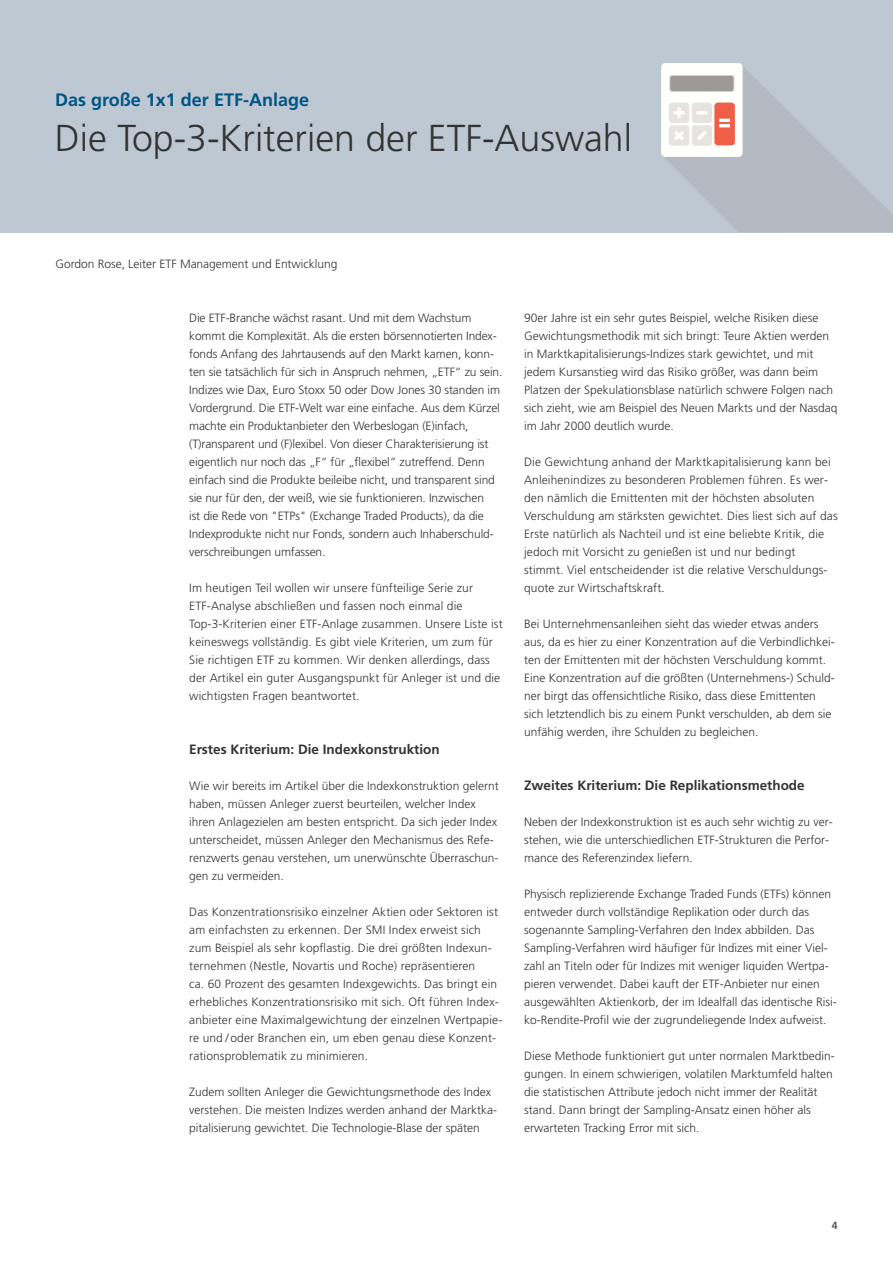
<style>
.page{position:relative;width:893px;height:1263px;background:#fff}
.page>*{position:absolute;margin:0;border:0;box-sizing:border-box;transform-origin:0 0}
.t1{font:300 37.5px "Deka Frutiger OTPS";color:#333}
.t2{font:700 18px "Deka Frutiger OTPS";color:#058}
.t3{font:700 13.5px "Deka Frutiger OTPS";color:#333}
.t4{font:300 12px/18px "Deka Frutiger OTPS";color:#333}
.t5{font:700 10.5px "Deka Frutiger OTPS";color:#575756}
</style>
<div class="page">
<div style="left:0;top:0;width:893px;height:232px;background:#bec8d2"></div>
<div style="left:661px;top:63px;width:82px;height:94px;background:#fffffc;border-radius:4px"></div>
<svg style="left:662px;top:66px;width:231px;height:166px"></svg>
<h2 class="t2" style="left:55px;top:89px;width:255px">Das große 1x1 der ETF-Anlage</h2>
<h1 class="t1" style="left:55px;top:115px;width:579px">Die Top-3-Kriterien der ETF-Auswahl</h1>
<p class="t4" style="left:55px;top:255px;width:283px">Gordon Rose, Leiter ETF Management und Entwicklung</p>
<p class="t4" style="left:189px;top:309px;width:315px">Die ETF-Branche wächst rasant. Und mit dem Wachstum kommt die Komplexität. Als die ersten börsennotierten Index&shy;fonds Anfang des Jahrtausends auf den Markt kamen, konn&shy;ten sie tatsächlich für sich in Anspruch nehmen, „ETF“ zu sein.<br>Indizes wie Dax, Euro Stoxx 50 oder Dow Jones 30 standen im Vordergrund. Die ETF-Welt war eine einfache. Aus dem Kürzel machte ein Produktanbieter den Werbeslogan (E)infach, (T)ransparent und (F)lexibel. Von dieser Charakterisierung ist eigentlich nur noch das „F“ für „flexibel“ zutreffend. Denn einfach sind die Produkte beileibe nicht, und transparent sind sie nur für den, der weiß, wie sie funktionieren. Inzwischen<br>ist die Rede von "ETPs" (Exchange Traded Products), da die Indexprodukte nicht nur Fonds, sondern auch Inhaberschuld&shy;verschreibungen umfassen.</p>
<p class="t4" style="left:189px;top:579px;width:315px">Im heutigen Teil wollen wir unsere fünfteilige Serie zur ETF-Analyse abschließen und fassen noch einmal die Top-3-Kriterien einer ETF-Anlage zusammen. Unsere Liste ist keineswegs vollständig. Es gibt viele Kriterien, um zum für Sie richtigen ETF zu kommen. Wir denken allerdings, dass der Artikel ein guter Ausgangspunkt für Anleger ist und die wichtigsten Fragen beantwortet.</p>
<p class="t3" style="left:189px;top:741px;width:252px">Erstes Kriterium: Die Indexkonstruktion</p>
<p class="t4" style="left:189px;top:777px;width:311px">Wie wir bereits im Artikel über die Indexkonstruktion gelernt haben, müssen Anleger zuerst beurteilen, welcher Index ihren Anlagezielen am besten entspricht. Da sich jeder Index unterscheidet, müssen Anleger den Mechanismus des Refe&shy;renzwerts genau verstehen, um unerwünschte Überraschun&shy;gen zu vermeiden.</p>
<p class="t4" style="left:189px;top:903px;width:315px">Das Konzentrationsrisiko einzelner Aktien oder Sektoren ist am einfachsten zu erkennen. Der SMI Index erweist sich zum Beispiel als sehr kopflastig. Die drei größten Indexun&shy;ternehmen (Nestle, Novartis und Roche) repräsentieren<br>ca. 60 Prozent des gesamten Indexgewichts. Das bringt ein erhebliches Konzentrationsrisiko mit sich. Oft führen Index&shy;anbieter eine Maximalgewichtung der einzelnen Wertpapie&shy;re und / oder Branchen ein, um eben genau diese Konzent&shy;rationsproblematik zu minimieren.</p>
<p class="t4" style="left:189px;top:1083px;width:309px">Zudem sollten Anleger die Gewichtungsmethode des Index verstehen. Die meisten Indizes werden anhand der Marktka&shy;pitalisierung gewichtet. Die Technologie-Blase der späten</p>
<p class="t4" style="left:524px;top:309px;width:315px">90er Jahre ist ein sehr gutes Beispiel, welche Risiken diese Gewichtungsmethodik mit sich bringt: Teure Aktien werden in Marktkapitalisierungs-Indizes stark gewichtet, und mit jedem Kursanstieg wird das Risiko größer, was dann beim Platzen der Spekulationsblase natürlich schwere Folgen nach sich zieht, wie am Beispiel des Neuen Markts und der Nasdaq im Jahr 2000 deutlich wurde.</p>
<p class="t4" style="left:524px;top:453px;width:315px">Die Gewichtung anhand der Marktkapitalisierung kann bei Anleihenindizes zu besonderen Problemen führen. Es wer&shy;den nämlich die Emittenten mit der höchsten absoluten Verschuldung am stärksten gewichtet. Dies liest sich auf das Erste natürlich als Nachteil und ist eine beliebte Kritik, die jedoch mit Vorsicht zu genießen ist und nur bedingt stimmt. Viel entscheidender ist die relative Verschuldungs&shy;quote zur Wirtschaftskraft.</p>
<p class="t4" style="left:524px;top:615px;width:312px">Bei Unternehmensanleihen sieht das wieder etwas anders aus, da es hier zu einer Konzentration auf die Verbindlichkei&shy;ten der Emittenten mit der höchsten Verschuldung kommt.<br>Eine Konzentration auf die größten (Unternehmens-) Schuld&shy;ner birgt das offensichtliche Risiko, dass diese Emittenten sich letztendlich bis zu einem Punkt verschulden, ab dem sie unfähig werden, ihre Schulden zu begleichen.</p>
<p class="t3" style="left:524px;top:777px;width:282px">Zweites Kriterium: Die Replikationsmethode</p>
<p class="t4" style="left:524px;top:813px;width:310px">Neben der Indexkonstruktion ist es auch sehr wichtig zu ver&shy;stehen, wie die unterschiedlichen ETF-Strukturen die Perfor&shy;mance des Referenzindex liefern.</p>
<p class="t4" style="left:524px;top:885px;width:314px">Physisch replizierende Exchange Traded Funds (ETFs) können entweder durch vollständige Replikation oder durch das sogenannte Sampling-Verfahren den Index abbilden. Das Sampling-Verfahren wird häufiger für Indizes mit einer Viel&shy;zahl an Titeln oder für Indizes mit weniger liquiden Wertpa&shy;pieren verwendet. Dabei kauft der ETF-Anbieter nur einen ausgewählten Aktienkorb, der im Idealfall das identische Risi&shy;ko-Rendite-Profil wie der zugrundeliegende Index aufweist.</p>
<p class="t4" style="left:524px;top:1047px;width:312px">Diese Methode funktioniert gut unter normalen Marktbedin&shy;gungen. In einem schwierigen, volatilen Marktumfeld halten die statistischen Attribute jedoch nicht immer der Realität stand. Dann bringt der Sampling-Ansatz einen höher als erwarteten Tracking Error mit sich.</p>
<p class="t5" style="left:832px;top:1219px;width:7px">4</p>
</div>
